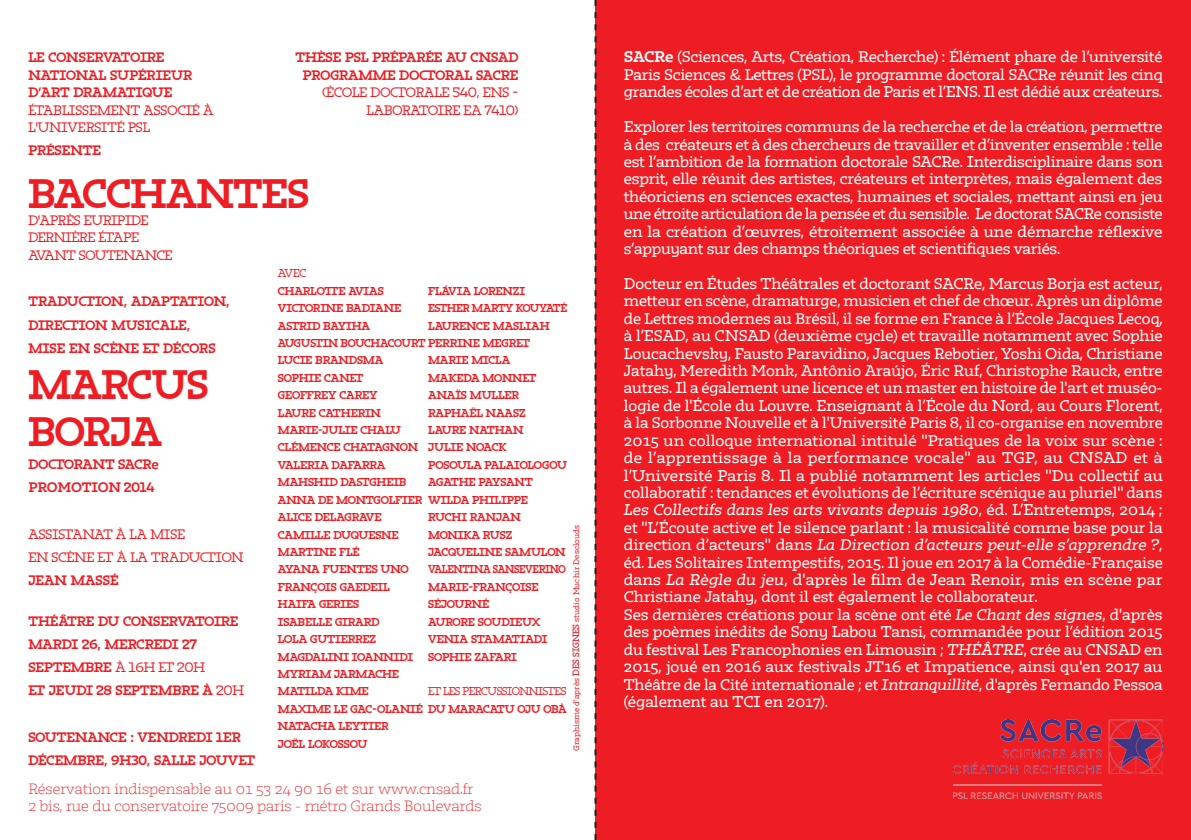
<style>
.page{position:relative;width:1191px;height:840px;background:#fff}
.page>*{position:absolute;margin:0;border:0;box-sizing:border-box;transform-origin:0 0}
.t1{font:600 36px "Irma Slab";letter-spacing:-.01em;color:#ee1d23}
.t2{font:13.6px/17.4px "Irma Text Slab Std";letter-spacing:-.005em;color:#fff;text-align:justify}
.t3{font:13.6px "Irma Text Slab Std";letter-spacing:.02em;color:#fff}
.t4{font:200 13px "Irma Text Slab Std";color:#ee1d23}
.t5{font:600 12px/17.4px "Irma Slab";color:#ee1d23;text-align:right}
.t6{font:12px/17.4px "Irma Slab";color:#ee1d23;text-align:right}
.t7{font:700 12px "Irma Text Slab Std";letter-spacing:-.02em;color:#ee1d23}
.t8{font:600 10px/17.4px "Irma Slab";letter-spacing:-.01em;color:#ee1d23}
.t9{font:10px/17.4px "Irma Slab";letter-spacing:-.03em;color:#ee1d23}
.t10{font:600 10px "Irma Slab";letter-spacing:-.03em;color:#ee1d23;scale:.89 1}
.t11{font:600 10px "Irma Slab";letter-spacing:-.03em;color:#ee1d23;scale:.96 1}
.t12{font:7px "Irma Text Slab Std";letter-spacing:.015em;color:#ee1d23}
.s1{font-family:"Irma Text Slab Std";font-weight:700}
.s2{font-family:"Irma Slab";font-weight:600}
.s3{font-weight:400}
.s4{font-weight:600}
.s5{font-family:"Irma Slab";font-weight:500;font-size:8px}
.s6{font-weight:700}
.s7{font-style:italic}
</style>
<div class="page">
<div style="left:595px;top:0;width:596px;height:839px;background:#ee1d23"></div>
<svg style="left:594px;top:0;width:2px;height:839px"></svg>
<img style="left:953px;top:719px;width:209px;height:79px">
<p class="t5" style="left:295px;top:48px;width:224px">THÈSE PSL PRÉPARÉE AU CNSAD<br>PROGRAMME DOCTORAL SACRE</p>
<p class="t6" style="left:322px;top:83px;width:197px">(ÉCOLE DOCTORALE 540, ENS -<br>LABORATOIRE EA 7410)</p>
<p class="t5" style="left:28px;top:48px;width:138px">LE CONSERVATOIRE</p>
<p class="t5" style="left:28px;top:66px;width:165px">NATIONAL SUPÉRIEUR</p>
<p class="t5" style="left:28px;top:83px;width:145px">D’ART DRAMATIQUE</p>
<p class="t6" style="left:28px;top:101px;width:187px">ÉTABLISSEMENT ASSOCIÉ À</p>
<p class="t6" style="left:28px;top:118px;width:123px">L'UNIVERSITÉ PSL</p>
<p class="t5" style="left:28px;top:141px;width:74px">PRÉSENTE</p>
<p class="t1" style="left:28px;top:169px;width:282px">BACCHANTES</p>
<p class="t6" style="left:28px;top:211px;width:122px">D'APRÈS EURIPIDE</p>
<p class="t6" style="left:28px;top:228px;width:112px">DERNIÈRE ÉTAPE</p>
<p class="t6" style="left:28px;top:246px;width:146px">AVANT SOUTENANCE</p>
<p class="t5" style="left:28px;top:292px;width:203px">TRADUCTION, ADAPTATION,</p>
<p class="t5" style="left:28px;top:315px;width:163px">DIRECTION MUSICALE,</p>
<p class="t5" style="left:28px;top:338px;width:189px">MISE EN SCÈNE ET DÉCORS</p>
<p class="t1" style="left:28px;top:360px;width:182px">MARCUS</p>
<p class="t1" style="left:28px;top:406px;width:135px">BORJA</p>
<p class="t5" style="left:28px;top:454px;width:132px">DOCTORANT SACR<span class="s1">e</span></p>
<p class="t7" style="left:28px;top:479px;width:128px">PROMOTION <span class="s2">2014</span></p>
<p class="t6" style="left:28px;top:524px;width:158px">ASSISTANAT À LA MISE</p>
<p class="t6" style="left:28px;top:547px;width:216px">EN SCÈNE ET À LA TRADUCTION</p>
<p class="t5" style="left:28px;top:570px;width:92px">JEAN MASSÉ</p>
<p class="t5" style="left:28px;top:611px;width:211px">THÉÂTRE DU CONSERVATOIRE</p>
<p class="t5" style="left:28px;top:634px;width:170px">MARDI 26, MERCREDI 27</p>
<p class="t5" style="left:28px;top:657px;width:178px">SEPTEMBRE <span class="s3">À 16H ET 20H</span></p>
<p class="t5" style="left:28px;top:681px;width:217px">ET JEUDI 28 SEPTEMBRE À <span class="s3">20H</span></p>
<p class="t5" style="left:28px;top:727px;width:214px">SOUTENANCE : VENDREDI 1ER</p>
<p class="t5" style="left:28px;top:750px;width:228px">DÉCEMBRE, 9H30, SALLE JOUVET</p>
<p class="t4" style="left:28px;top:779px;width:446px">Réservation indispensable au 01 53 24 90 16 et sur www.cnsad.fr</p>
<p class="t4" style="left:28px;top:797px;width:455px">2 bis, rue du conservatoire 75009 paris - métro Grands Boulevards</p>
<p class="t9" style="left:278px;top:264px;width:30px">AVEC</p>
<p class="t8" style="left:278px;top:281px;width:107px">CHARLOTTE AVIAS</p>
<p class="t8" style="left:278px;top:299px;width:125px">VICTORINE BADIANE</p>
<p class="t8" style="left:278px;top:316px;width:94px">ASTRID BAYIHA</p>
<p class="t8" style="left:278px;top:334px;width:254px">AUGUSTIN BOUCHACOURT PERRINE MEGRET</p>
<p class="t8" style="left:278px;top:351px;width:107px">LUCIE BRANDSMA</p>
<p class="t8" style="left:278px;top:368px;width:87px">SOPHIE CANET</p>
<p class="t8" style="left:278px;top:386px;width:101px">GEOFFREY CAREY</p>
<p class="t8" style="left:278px;top:403px;width:105px">LAURE CATHERIN</p>
<p class="t8" style="left:278px;top:421px;width:125px">MARIE-JULIE CHALU</p>
<p class="t8" style="left:278px;top:438px;width:142px">CLÉMENCE CHATAGNON</p>
<p class="t8" style="left:278px;top:455px;width:109px">VALERIA DAFARRA</p>
<p class="t8" style="left:278px;top:473px;width:130px">MAHSHID DASTGHEIB</p>
<p class="t8" style="left:278px;top:490px;width:146px">ANNA DE MONTGOLFIER</p>
<p class="t8" style="left:278px;top:508px;width:105px">ALICE DELAGRAVE</p>
<p class="t8" style="left:278px;top:525px;width:122px">CAMILLE DUQUESNE</p>
<p class="t8" style="left:278px;top:542px;width:83px">MARTINE FLÉ</p>
<p class="t8" style="left:278px;top:560px;width:132px">AYANA FUENTES UNO</p>
<p class="t8" style="left:278px;top:577px;width:113px">FRANÇOIS GAEDEIL</p>
<p class="t8" style="left:278px;top:595px;width:83px">HAIFA GERIES</p>
<p class="t8" style="left:278px;top:612px;width:103px">ISABELLE GIRARD</p>
<p class="t8" style="left:278px;top:629px;width:100px">LOLA GUTIERREZ</p>
<p class="t8" style="left:278px;top:647px;width:137px">MAGDALINI IOANNIDI</p>
<p class="t8" style="left:278px;top:664px;width:123px">MYRIAM JARMACHE</p>
<p class="t8" style="left:278px;top:682px;width:92px">MATILDA KIME</p>
<p class="t8" style="left:278px;top:699px;width:146px">MAXIME LE GAC-OLANIÉ</p>
<p class="t8" style="left:278px;top:716px;width:112px">NATACHA LEYTIER</p>
<p class="t8" style="left:278px;top:734px;width:91px">JOËL LOKOSSOU</p>
<p class="t8" style="left:428px;top:281px;width:98px">FLÁVIA LORENZI</p>
<p class="t11" style="left:428px;top:301px;width:146px">ESTHER MARTY KOUYATÉ</p>
<p class="t8" style="left:428px;top:316px;width:123px">LAURENCE MASLIAH</p>
<p class="t8" style="left:428px;top:351px;width:84px">MARIE MICLA</p>
<p class="t8" style="left:428px;top:368px;width:110px">MAKEDA MONNET</p>
<p class="t8" style="left:428px;top:386px;width:92px">ANAÏS MULLER</p>
<p class="t8" style="left:428px;top:403px;width:99px">RAPHAËL NAASZ</p>
<p class="t8" style="left:428px;top:421px;width:97px">LAURE NATHAN</p>
<p class="t8" style="left:428px;top:438px;width:80px">JULIE NOACK</p>
<p class="t8" style="left:428px;top:455px;width:140px">POSOULA PALAIOLOGOU</p>
<p class="t8" style="left:428px;top:473px;width:106px">AGATHE PAYSANT</p>
<p class="t8" style="left:428px;top:490px;width:101px">WILDA PHILIPPE</p>
<p class="t8" style="left:428px;top:508px;width:94px">RUCHI RANJAN</p>
<p class="t8" style="left:428px;top:525px;width:86px">MONIKA RUSZ</p>
<p class="t8" style="left:428px;top:542px;width:139px">JACQUELINE SAMULON</p>
<p class="t10" style="left:428px;top:562px;width:156px">VALENTINA SANSEVERINO</p>
<p class="t8" style="left:428px;top:577px;width:112px">MARIE-FRANÇOISE<br>SÉJOURNÉ</p>
<p class="t8" style="left:428px;top:612px;width:114px">AURORE SOUDIEUX</p>
<p class="t8" style="left:428px;top:629px;width:121px">VENIA STAMATIADI</p>
<p class="t8" style="left:428px;top:647px;width:90px">SOPHIE ZAFARI</p>
<p class="t9" style="left:428px;top:682px;width:140px">ET LES PERCUSSIONNISTES<br><span class="s4">DU MARACATU OJU OBÀ</span></p>
<p class="t12" style="left:572px;top:750px;width:227px;rotate:-90deg">Graphisme d'après <span class="s5">DES SIGNES</span> studio Muchir Desclouds</p>
<p class="t2" style="left:624px;top:48px;width:540px"><span class="s6">SACRe</span> (Sciences, Arts, Création, Recherche) : Élément phare de l’université Paris Sciences &amp; Lettres (PSL), le programme doctoral SACRe réunit les cinq grandes écoles d’art et de création de Paris et l’ENS. Il est dédié aux créateurs.</p>
<p class="t2" style="left:624px;top:118px;width:540px">Explorer les territoires communs de la recherche et de la création, permettre à des créateurs et à des chercheurs de travailler et d’inventer ensemble : telle est l’ambition de la formation doctorale SACRe. Interdisciplinaire dans son esprit, elle réunit des artistes, créateurs et interprètes, mais également des théoriciens en sciences exactes, humaines et sociales, mettant ainsi en jeu une étroite articulation de la pensée et du sensible. Le doctorat SACRe consiste en la création d’œuvres, étroitement associée à une démarche réflexive</p>
<p class="t2" style="left:624px;top:239px;width:438px">s’appuyant sur des champs théoriques et scientifiques variés.</p>
<p class="t2" style="left:624px;top:274px;width:540px">Docteur en Études Théâtrales et doctorant SACRe, Marcus Borja est acteur, metteur en scène, dramaturge, musicien et chef de chœur. Après un diplôme de Lettres modernes au Brésil, il se forme en France à l’École Jacques Lecoq, à l’ESAD, au CNSAD (deuxième cycle) et travaille notamment avec Sophie Loucachevsky, Fausto Paravidino, Jacques Rebotier, Yoshi Oida, Christiane Jatahy, Meredith Monk, Antônio Araújo, Éric Ruf, Christophe Rauck, entre autres. Il a également une licence et un master en histoire de l'art et muséo&shy;logie de l'École du Louvre. Enseignant à l’École du Nord, au Cours Florent, à la Sorbonne Nouvelle et à l'Université Paris 8, il co-organise en novembre 2015 un colloque international intitulé "Pratiques de la voix sur scène :</p>
<p class="t3" style="left:624px;top:448px;width:540px">de l’apprentissage à la performance vocale" au TGP, au CNSAD et à</p>
<p class="t2" style="left:624px;top:466px;width:540px">l’Université Paris 8. Il a publié notamment les articles "Du collectif au</p>
<p class="t2" style="left:624px;top:483px;width:540px">collaboratif : tendances et évolutions de l’écriture scénique au pluriel" dans<br><span class="s7">Les Collectifs dans les arts vivants depuis 1980</span>, éd. L’Entretemps, 2014 ;</p>
<p class="t2" style="left:624px;top:518px;width:540px">et "L’Écoute active et le silence parlant : la musicalité comme base pour la direction d’acteurs" dans <span class="s7">La Direction d’acteurs peut-elle s’apprendre ?</span>,</p>
<p class="t2" style="left:624px;top:553px;width:540px">éd. Les Solitaires Intempestifs, 2015. Il joue en 2017 à la Comédie-Française dans <span class="s7">La Règle du jeu</span>, d'après le film de Jean Renoir, mis en scène par</p>
<p class="t2" style="left:624px;top:587px;width:415px">Christiane Jatahy, dont il est également le collaborateur.</p>
<p class="t2" style="left:624px;top:605px;width:540px">Ses dernières créations pour la scène ont été <span class="s7">Le Chant des signes</span>, d'après des poèmes inédits de Sony Labou Tansi, commandée pour l’édition 2015 du festival Les Francophonies en Limousin ; <span class="s7">THÉÂTRE</span>, crée au CNSAD en 2015, joué en 2016 aux festivals JT16 et Impatience, ainsi qu'en 2017 au Théâtre de la Cité internationale ; et <span class="s7">Intranquillité</span>, d'après Fernando Pessoa</p>
<p class="t2" style="left:624px;top:692px;width:206px">(également au TCI en 2017).</p>
</div>
